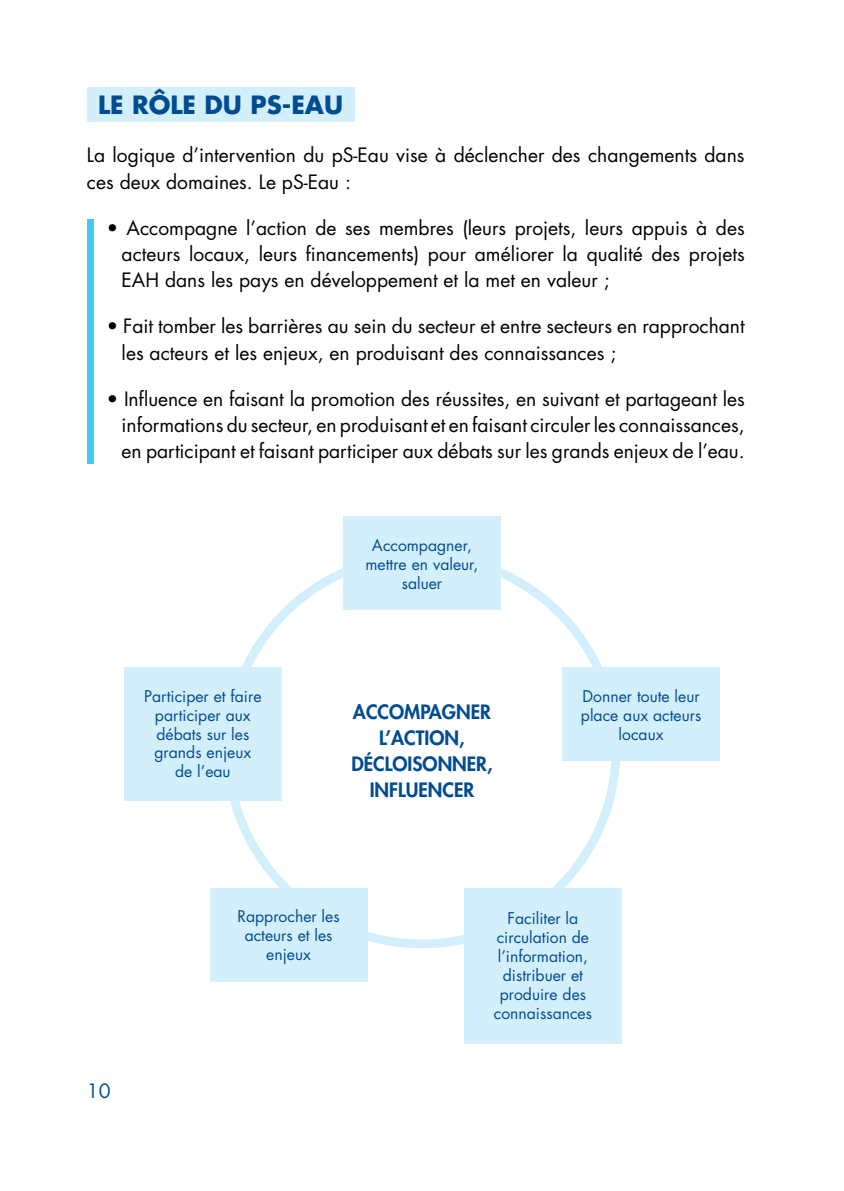
<style>
.page{position:relative;width:844px;height:1191px;background:#fff}
.page>*{position:absolute;margin:0;border:0;box-sizing:border-box;transform-origin:0 0}
.t1{font:700 24.5px "Futura Std";color:#004c92}
.t2{font:19.25px/26.2px "Futura Std";color:#000}
.t3{font:800 19.25px/26.2px "Futura Std";color:#004c92;text-align:center}
.t4{font:19.25px "Futura Std";color:#004c92}
.t5{font:15.75px/18.9px "Futura Std";color:#004c92;text-align:center}
</style>
<div class="page">
<div style="left:87px;top:87px;width:267px;height:35px;background:#d4effc"></div>
<div style="left:87px;top:219px;width:7px;height:244px;background:#44c8f5"></div>
<div style="left:343px;top:516px;width:157px;height:93px;background:#d4effc"></div>
<div style="left:464px;top:888px;width:157px;height:155px;background:#d4effc"></div>
<div style="left:210px;top:888px;width:157px;height:93px;background:#d4effc"></div>
<div style="left:562px;top:667px;width:157px;height:93px;background:#d4effc"></div>
<div style="left:124px;top:667px;width:157px;height:134px;background:#d4effc"></div>
<p class="t1" style="left:98px;top:88px;width:246px">LE RÔLE DU PS-EAU</p>
<p class="t2" style="left:87px;top:142px;width:659px">La logique d’intervention du pS-Eau vise à déclencher des changements dans ces deux domaines. Le pS-Eau :</p>
<p class="t2" style="left:122px;top:215px;width:624px;text-align:justify;text-indent:-15px">• Accompagne l’action de ses membres (leurs projets, leurs appuis à des acteurs locaux, leurs financements) pour améliorer la qualité des projets EAH dans les pays en développement et la met en valeur ;</p>
<p class="t2" style="left:122px;top:313px;width:624px;text-indent:-15px">• Fait tomber les barrières au sein du secteur et entre secteurs en rapprochant les acteurs et les enjeux, en produisant des connaissances ;</p>
<p class="t2" style="left:122px;top:386px;width:624px;text-align:justify;text-indent:-15px">• Influence en faisant la promotion des réussites, en suivant et partageant les informations du secteur, en produisant et en faisant circuler les connaissances, en participant et faisant participer aux débats sur les grands enjeux de l’eau.</p>
<p class="t5" style="left:144px;top:686px;width:119px">Participer et faire participer aux débats sur les grands enjeux de l’eau</p>
<p class="t5" style="left:365px;top:535px;width:114px">Accompagner, mettre en valeur, saluer</p>
<p class="t3" style="left:351px;top:698px;width:143px">ACCOMPAGNER<br>L’ACTION,<br>DÉCLOISONNER,<br>INFLUENCER</p>
<p class="t5" style="left:580px;top:686px;width:122px">Donner toute leur place aux acteurs locaux</p>
<p class="t4" style="left:87px;top:1079px;width:25px">10</p>
<p class="t5" style="left:237px;top:907px;width:104px">Rapprocher les acteurs et les enjeux</p>
<p class="t5" style="left:493px;top:909px;width:100px">Faciliter la circulation de l’information, distribuer et produire des connaissances</p>
</div>
